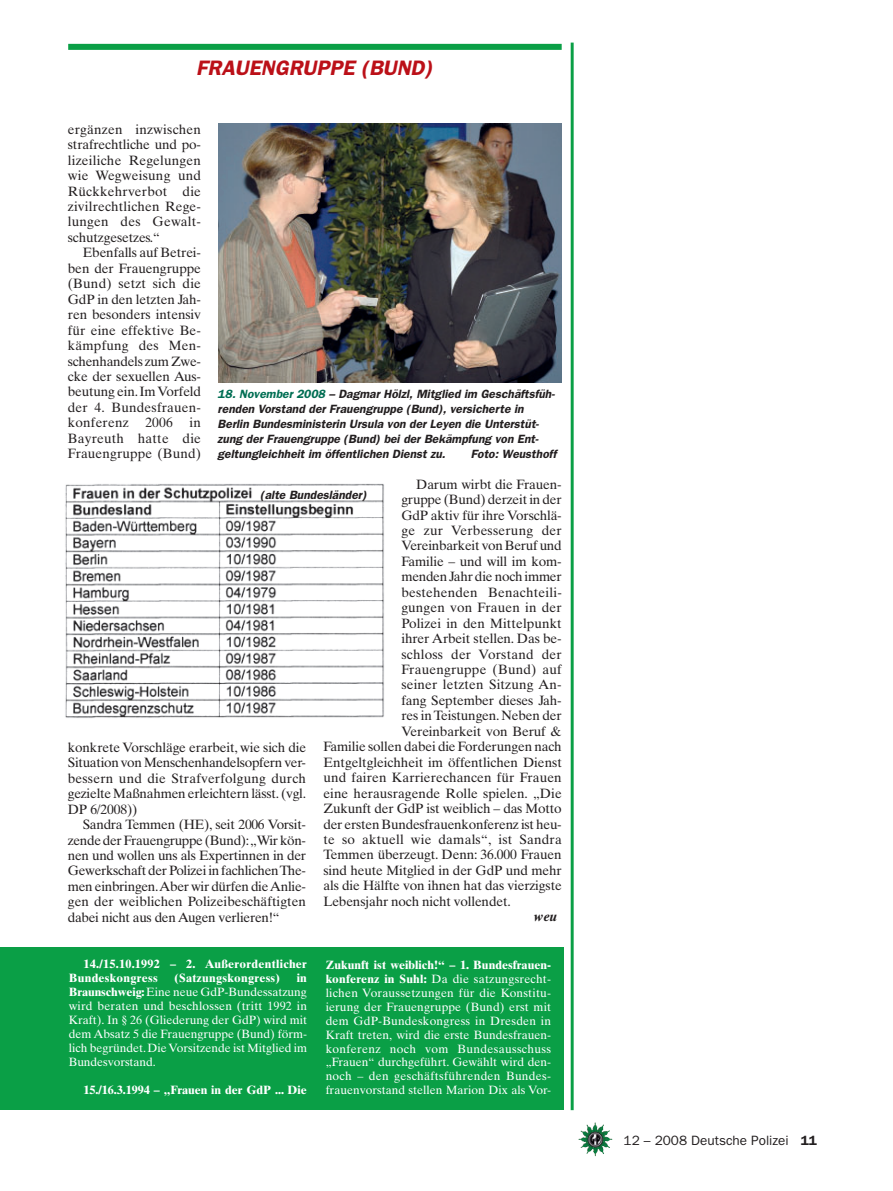
<style>
.page{position:relative;width:893px;height:1191px;background:#fff}
.page>*{position:absolute;margin:0;border:0;box-sizing:border-box;transform-origin:0 0}
.t1{font:italic 600 21px "Franklin Gothic";color:#bb1018}
.t2{font:13.5px/15.5px "Times Ten";letter-spacing:-.01em;color:#231f20;text-align:justify}
.t3{font:13.5px "Times Ten";letter-spacing:.015em;color:#231f20}
.t4{font:13.5px "Times Ten";letter-spacing:.01em;color:#231f20}
.t5{font:13.5px "Franklin Gothic";color:#231f20}
.t6{font:italic 700 13.5px "Times Ten";color:#231f20}
.t7{font:12px/14px "Times Ten";color:#fff;text-align:justify}
.t8{font:italic 600 12px/15px "Franklin Gothic";color:#231f20}
.t9{font:700 12px/14px "Times Ten";letter-spacing:.025em;color:#fff}
.t10{font:700 12px "Times Ten";color:#fff}
.s1{color:#006e53}
.s2{font-weight:700}
.s3{font-weight:600}
</style>
<div class="page">
<img style="left:580px;top:1124px;width:32px;height:32px">
<div style="left:68px;top:44px;width:493px;height:6px;background:#0a9f46"></div>
<hr style="left:570px;top:43px;width:3px;height:1067px;background:#0a9f46">
<div style="left:0;top:947px;width:563px;height:163px;background:#0a9f46"></div>
<img style="left:218px;top:123px;width:343px;height:260px">
<img style="left:65px;top:484px;width:319px;height:234px">
<h1 class="t1" style="left:196px;top:60px;width:241px">FRAUENGRUPPE (BUND)</h1>
<p class="t2" style="left:68px;top:123px;width:135px">ergänzen inzwischen strafrechtliche und po&shy;lizeiliche Regelungen wie Wegweisung und Rückkehrverbot die zivilrechtlichen Rege&shy;lungen des Gewalt&shy;schutzgesetzes.“</p>
<p class="t2" style="left:68px;top:246px;width:135px;text-indent:15px">Ebenfalls auf Betrei&shy;ben der Frauengruppe (Bund) setzt sich die GdP in den letzten Jah&shy;ren besonders intensiv für eine effektive Be&shy;kämpfung des Men&shy;schenhandels zum Zwe&shy;cke der sexuellen Aus&shy;beutung ein. Im Vorfeld der 4. Bundesfrauen&shy;konferenz 2006 in Bayreuth hatte die Frauengruppe (Bund)</p>
<p class="t8" style="left:217px;top:388px;width:340px"><span class="s1">18. November 2008</span> – Dagmar Hölzl, Mitglied im Geschäftsfüh&shy;renden Vorstand der Frauengruppe (Bund), versicherte in Berlin Bundesministerin Ursula von der Leyen die Unterstüt&shy;zung der Frauengruppe (Bund) bei der Bekämpfung von Ent&shy;geltungleichheit im öffentlichen Dienst zu.</p>
<p class="t8" style="left:470px;top:447px;width:87px">Foto: Weusthoff</p>
<p class="t2" style="left:416px;top:478px;width:147px">Darum wirbt die Frauen-</p>
<p class="t2" style="left:401px;top:493px;width:162px">gruppe (Bund) derzeit in der</p>
<p class="t2" style="left:401px;top:508px;width:162px">GdP aktiv für ihre Vorschlä-</p>
<p class="t3" style="left:401px;top:525px;width:162px">ge zur Verbesserung der</p>
<p class="t2" style="left:401px;top:539px;width:162px">Vereinbarkeit von Beruf und</p>
<p class="t2" style="left:401px;top:555px;width:162px">Familie – und will im kom-</p>
<p class="t2" style="left:401px;top:570px;width:162px">menden Jahr die noch immer</p>
<p class="t3" style="left:401px;top:587px;width:162px">bestehenden Benachteili-</p>
<p class="t4" style="left:401px;top:602px;width:162px">gungen von Frauen in der</p>
<p class="t2" style="left:401px;top:617px;width:162px">Polizei in den Mittelpunkt</p>
<p class="t2" style="left:401px;top:632px;width:162px">ihrer Arbeit stellen. Das be-</p>
<p class="t3" style="left:401px;top:649px;width:162px">schloss der Vorstand der</p>
<p class="t3" style="left:401px;top:664px;width:162px">Frauengruppe (Bund) auf</p>
<p class="t4" style="left:401px;top:680px;width:162px">seiner letzten Sitzung An-</p>
<p class="t2" style="left:401px;top:694px;width:162px">fang September dieses Jah-</p>
<p class="t2" style="left:401px;top:709px;width:162px">res in Teistungen. Neben der</p>
<p class="t2" style="left:401px;top:725px;width:162px">Vereinbarkeit von Beruf &amp;</p>
<p class="t2" style="left:323px;top:740px;width:240px">Familie sollen dabei die Forderungen nach</p>
<p class="t2" style="left:323px;top:756px;width:240px">Entgeltgleichheit im öffentlichen Dienst</p>
<p class="t4" style="left:323px;top:772px;width:240px">und fairen Karrierechancen für Frauen</p>
<p class="t2" style="left:323px;top:787px;width:240px">eine herausragende Rolle spielen. „Die</p>
<p class="t2" style="left:323px;top:802px;width:240px">Zukunft der GdP ist weiblich – das Motto</p>
<p class="t2" style="left:323px;top:817px;width:240px">der ersten Bundesfrauenkonferenz ist heu-</p>
<p class="t3" style="left:323px;top:834px;width:240px">te so aktuell wie damals“, ist Sandra</p>
<p class="t2" style="left:323px;top:848px;width:240px">Temmen überzeugt. Denn: 36.000 Frauen</p>
<p class="t2" style="left:323px;top:864px;width:240px">sind heute Mitglied in der GdP und mehr</p>
<p class="t2" style="left:323px;top:879px;width:240px">als die Hälfte von ihnen hat das vierzigste</p>
<p class="t2" style="left:323px;top:895px;width:189px">Lebensjahr noch nicht vollendet.</p>
<p class="t6" style="left:533px;top:911px;width:25px">weu</p>
<p class="t8" style="left:260px;top:488px;width:110px">(alte Bundesländer)</p>
<p class="t2" style="left:68px;top:741px;width:240px">konkrete Vorschläge erarbeit, wie sich die Situation von Menschenhandelsopfern ver&shy;bessern und die Strafverfolgung durch gezielte Maßnahmen erleichtern lässt. (vgl.<br>DP 6/2008))</p>
<p class="t2" style="left:68px;top:818px;width:240px;text-indent:15px">Sandra Temmen (HE), seit 2006 Vorsit&shy;zende der Frauengruppe (Bund): „Wir kön&shy;nen und wollen uns als Expertinnen in der Gewerkschaft der Polizei in fachlichen The&shy;men einbringen. Aber wir dürfen die Anlie&shy;gen der weiblichen Polizeibeschäftigten dabei nicht aus den Augen verlieren!“</p>
<p class="t9" style="left:69px;top:958px;width:240px;text-indent:15px">14./15.10.1992 – 2. Außerordentlicher<br>Bundeskongress</p>
<p class="t7" style="left:69px;top:972px;width:240px;text-indent:228px"><span class="s2">in Braunschweig:</span> Eine neue GdP-Bundessatzung wird beraten und beschlossen (tritt 1992 in Kraft). In § 26 (Gliederung der GdP) wird mit dem Absatz 5 die Frauengruppe (Bund) förm&shy;lich begründet. Die Vorsitzende ist Mitglied im Bundesvorstand.</p>
<p class="t10" style="left:84px;top:1085px;width:225px">15./16.3.1994 – „Frauen in der GdP ... Die</p>
<p class="t9" style="left:174px;top:972px;width:108px">(Satzungskongress)</p>
<p class="t7" style="left:325px;top:959px;width:227px"><span class="s2">Zukunft ist weiblich!“ – 1. Bundesfrauen&shy;konferenz in Suhl:</span> Da die satzungsrecht&shy;lichen Voraussetzungen für die Konstitu&shy;ierung der Frauengruppe (Bund) erst mit dem GdP-Bundeskongress in Dresden in Kraft treten, wird die erste Bundesfrauen&shy;konferenz noch vom Bundesausschuss „Frauen“ durchgeführt. Gewählt wird den&shy;noch – den geschäftsführenden Bundes&shy;frauenvorstand stellen Marion Dix als Vor-</p>
<p class="t5" style="left:623px;top:1135px;width:195px">12 – 2008 Deutsche Polizei <span class="s3">11</span></p>
</div>
